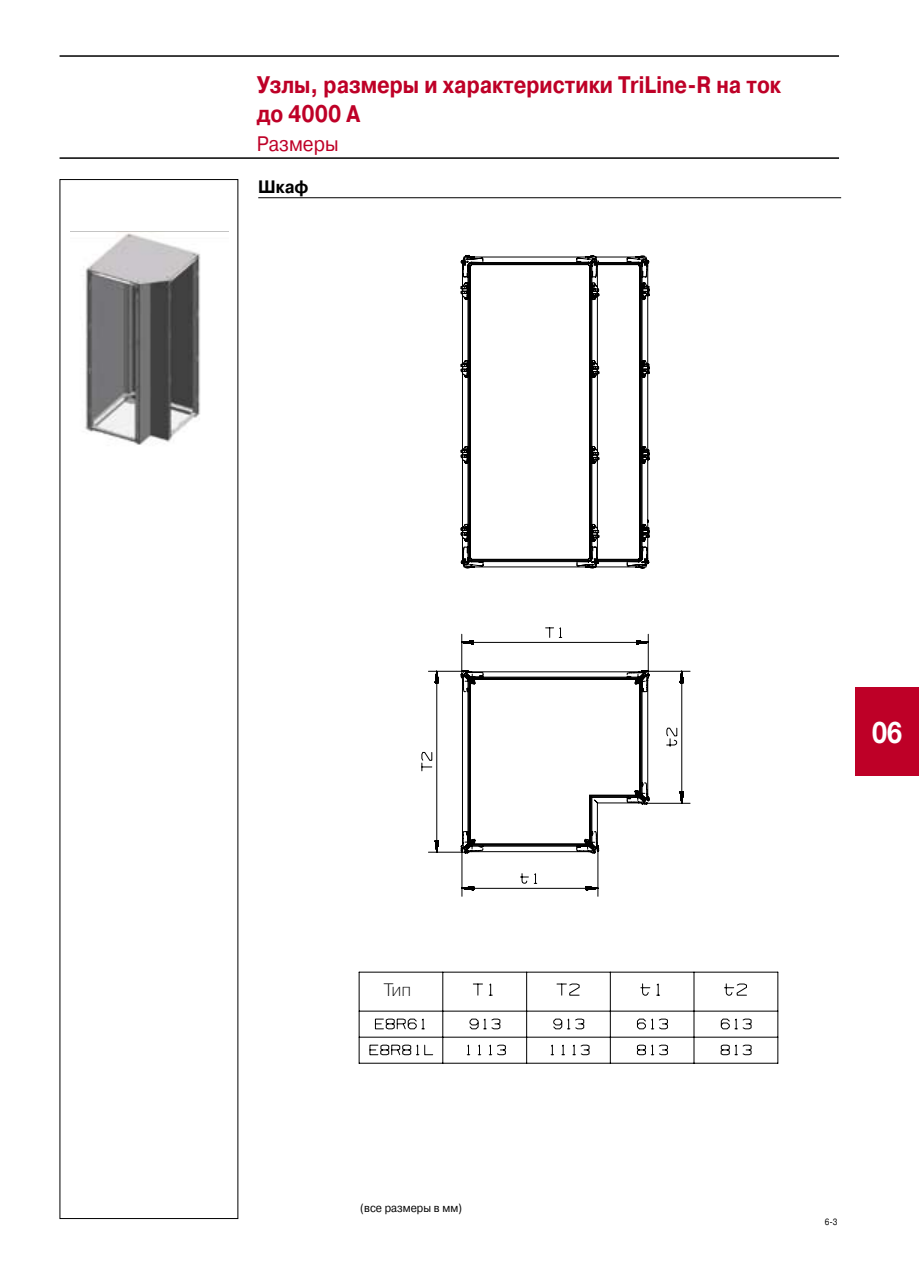
<style>
.page{position:relative;width:919px;height:1263px;background:#fff}
.page>*{position:absolute;margin:0;border:0;box-sizing:border-box;transform-origin:0 0}
.t1{font:700 30px "Helvetica Neue";color:#fff;scale:.9 1}
.t2{font:700 24px/28.8px "Pragmatica C";color:#be0027;scale:.85 1}
.t3{font:21px "Pragmatica C";color:#be0027;scale:.9 1}
.t4{font:700 18px "Pragmatica C";color:#000;scale:.9 1}
.t5{font:18px "Pragmatica Light C";color:#000}
.t6{font:12px "Pragmatica C";color:#000;scale:.9 1}
.t7{font:9px "Pragmatica C";color:#000;scale:.9 1}
</style>
<div class="page">
<hr style="left:258px;top:197px;width:583px;height:1px;background:#000">
<svg style="left:359px;top:254px;width:419px;height:809px"></svg>
<img style="left:83px;top:233px;width:118px;height:212px">
<hr style="left:60px;top:157px;width:779px;height:2px;background:#000">
<hr style="left:60px;top:55px;width:779px;height:2px;background:#000">
<div style="left:855px;top:687px;width:63px;height:89px;background:#be0027"></div>
<p class="t2" style="left:257px;top:71px;width:618px">Узлы, размеры и характеристики TriLine-R на ток до 4000 A</p>
<p class="t3" style="left:257px;top:133px;width:92px">Размеры</p>
<p class="t4" style="left:258px;top:177px;width:57px">Шкаф</p>
<p class="t5" style="left:384px;top:980px;width:29px">Тип</p>
<p class="t6" style="left:360px;top:1201px;width:115px">(все размеры в мм)</p>
<p class="t1" style="left:872px;top:714px;width:35px">06</p>
<p class="t7" style="left:824px;top:1216px;width:16px">6-3</p>
</div>
